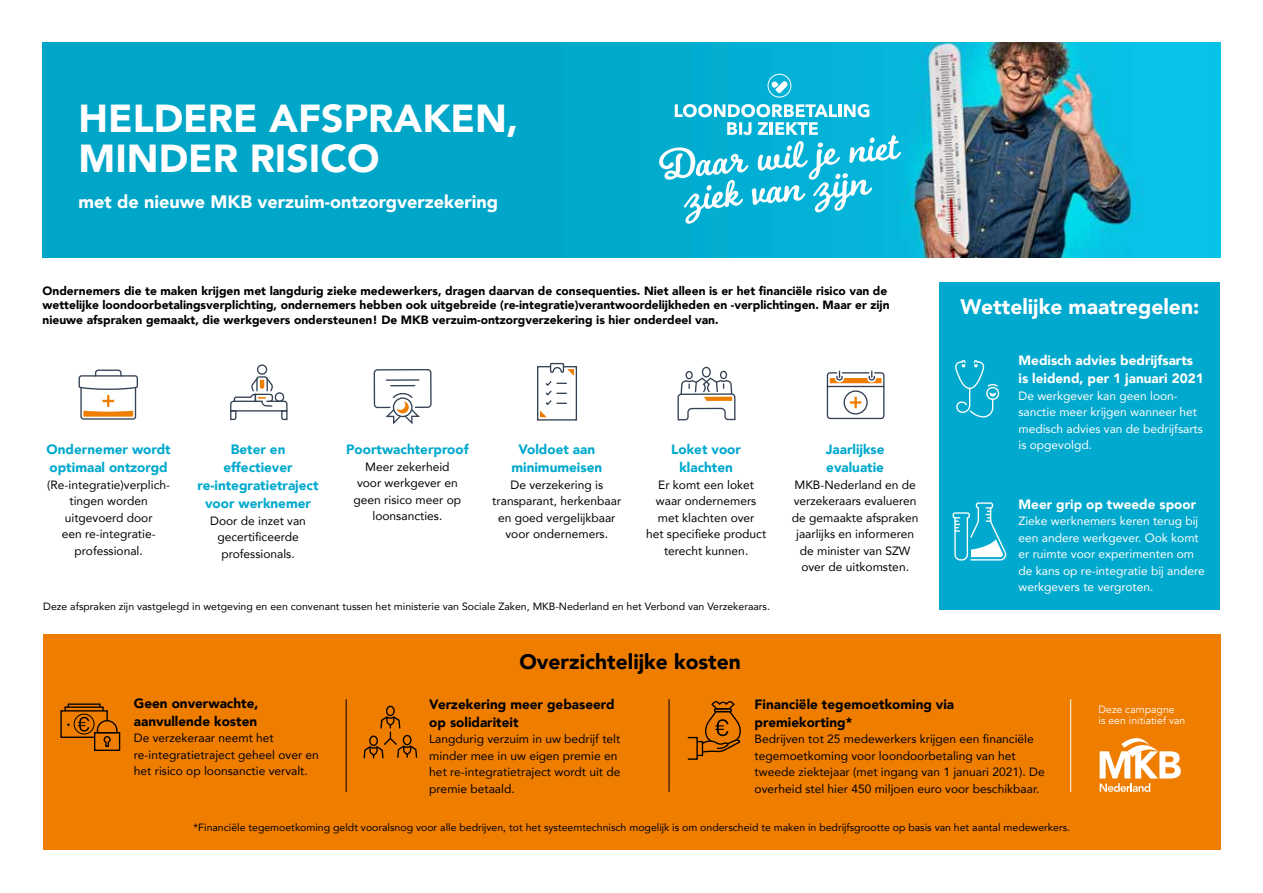
<style>
.page{position:relative;width:1263px;height:893px;background:#fff}
.page>*{position:absolute;margin:0;border:0;box-sizing:border-box;transform-origin:0 0}
.t1{font:900 39px/40.5px "Avenir";color:#fff}
.t2{font:900 21px "Avenir";color:#fff}
.t3{font:900 21px "Avenir";color:#000}
.t4{font:900 18px "Avenir";color:#fff}
.t5{font:900 13.5px/18px "Avenir";color:#00a9cd;text-align:center}
.t6{font:900 13.5px/18px "Avenir";color:#000}
.t7{font:900 13.5px/18px "Avenir";color:#fff}
.t8{font:12px/16.5px "Avenir";color:#000;text-align:center}
.t9{font:900 12px/14.4px "Avenir";color:#000}
.t10{font:12px/16.5px "Avenir";color:#fff}
.t11{font:10.5px "Avenir";color:#000}
.t12{font:10.5px/10.5px "Avenir";color:#fff}
</style>
<div class="page">
<div style="left:939px;top:283px;width:281px;height:327px;background:#00a9cd"></div>
<div style="left:43px;top:43px;width:1177px;height:215px;background:#00a6c8"></div>
<img style="left:728px;top:43px;width:492px;height:215px">
<svg style="left:659px;top:73px;width:242px;height:151px"></svg>
<div style="left:43px;top:635px;width:1177px;height:215px;background:#ef7d00"></div>
<svg style="left:1100px;top:738px;width:81px;height:54px"></svg>
<svg style="left:79px;top:369px;width:59px;height:51px"></svg>
<svg style="left:230px;top:364px;width:58px;height:57px"></svg>
<svg style="left:373px;top:369px;width:59px;height:56px"></svg>
<svg style="left:537px;top:362px;width:41px;height:59px"></svg>
<svg style="left:677px;top:366px;width:59px;height:55px"></svg>
<svg style="left:955px;top:360px;width:44px;height:58px"></svg>
<svg style="left:952px;top:502px;width:54px;height:58px"></svg>
<svg style="left:826px;top:371px;width:58px;height:49px"></svg>
<div style="left:94px;top:732px;width:26px;height:19px;border:1px solid #000"></div>
<svg style="left:60px;top:703px;width:58px;height:48px"></svg>
<div style="left:74px;top:714px;width:20px;height:20px;border:1px solid #000;border-radius:50%"></div>
<div style="left:386px;top:706px;width:9px;height:10px;border:1px solid #000;border-radius:50%"></div>
<svg style="left:363px;top:714px;width:55px;height:45px"></svg>
<div style="left:696px;top:741px;width:7px;height:15px;border:1px solid #000"></div>
<div style="left:687px;top:737px;width:11px;height:23px;border:1px solid #000"></div>
<svg style="left:701px;top:701px;width:40px;height:52px"></svg>
<hr style="left:346px;top:699px;width:1px;height:93px;background:#000">
<hr style="left:669px;top:699px;width:1px;height:93px;background:#000">
<hr style="left:1070px;top:699px;width:1px;height:93px;background:#fff">
<h1 class="t1" style="left:79px;top:97px;width:441px">HELDERE AFSPRAKEN,<br>MINDER RISICO</h1>
<h3 class="t4" style="left:79px;top:187px;width:421px">met de nieuwe MKB verzuim-ontzorgverzekering</h3>
<p class="t9" style="left:43px;top:283px;width:848px">Ondernemers die te maken krijgen met langdurig zieke medewerkers, dragen daarvan de consequenties. Niet alleen is er het financiële risico van de wettelijke loondoorbetalingsverplichting, ondernemers hebben ook uitgebreide (re-integratie)verantwoordelijkheden en -verplichtingen. Maar er zijn nieuwe afspraken gemaakt, die werkgevers ondersteunen! De MKB verzuim-ontzorgverzekering is hier onderdeel van.</p>
<p class="t5" style="left:47px;top:440px;width:126px;text-align:left">Ondernemer wordt optimaal ontzorgd</p>
<p class="t8" style="left:47px;top:476px;width:124px">(Re-integratie)verplich&shy;tingen worden uitgevoerd door<br>een re-integratie&shy;professional.</p>
<p class="t5" style="left:198px;top:440px;width:123px">Beter en effectiever re-integratietraject voor werknemer</p>
<p class="t8" style="left:210px;top:512px;width:97px">Door de inzet van gecertificeerde professionals.</p>
<p class="t5" style="left:346px;top:440px;width:124px">Poortwachterproof</p>
<p class="t8" style="left:354px;top:458px;width:109px">Meer zekerheid voor werkgever en geen risico meer op loonsancties.</p>
<p class="t5" style="left:511px;top:440px;width:92px">Voldoet aan minimumeisen</p>
<p class="t8" style="left:492px;top:476px;width:130px">De verzekering is transparant, herkenbaar en goed vergelijkbaar voor ondernemers.</p>
<p class="t5" style="left:671px;top:440px;width:71px">Loket voor klachten</p>
<p class="t8" style="left:646px;top:476px;width:122px">Er komt een loket waar ondernemers met klachten over<br>het specifieke product terecht kunnen.</p>
<p class="t11" style="left:43px;top:598px;width:728px">Deze afspraken zijn vastgelegd in wetgeving en een convenant tussen het ministerie van Sociale Zaken, MKB-Nederland en het Verbond van Verzekeraars.</p>
<h2 class="t3" style="left:519px;top:644px;width:223px">Overzichtelijke kosten</h2>
<p class="t5" style="left:826px;top:440px;width:60px;text-align:left">Jaarlijkse evaluatie</p>
<p class="t8" style="left:792px;top:476px;width:128px">MKB-Nederland en de verzekeraars evalueren de gemaakte afspraken jaarlijks en informeren de minister van SZW over de uitkomsten.</p>
<h2 class="t2" style="left:961px;top:289px;width:240px">Wettelijke maatregelen:</h2>
<p class="t7" style="left:1018px;top:351px;width:187px">Medisch advies bedrijfsarts is leidend, per 1 januari 2021</p>
<p class="t10" style="left:1018px;top:387px;width:186px">De werkgever kan geen loon&shy;sanctie meer krijgen wanneer het medisch advies van de bedrijfsarts is opgevolgd.</p>
<p class="t7" style="left:1018px;top:495px;width:179px">Meer grip op tweede spoor</p>
<p class="t10" style="left:1018px;top:513px;width:188px">Zieke werknemers keren terug bij een andere werkgever. Ook komt er ruimte voor experimenten om de kans op re-integratie bij andere werkgevers te vergroten.</p>
<p class="t6" style="left:134px;top:694px;width:126px">Geen onverwachte, aanvullende kosten</p>
<p class="t8" style="left:134px;top:730px;width:186px;text-align:left">De verzekeraar neemt het re-integratietraject geheel over en het risico op loonsanctie vervalt.</p>
<p class="t6" style="left:755px;top:695px;width:201px">Financiële tegemoetkoming via premiekorting*</p>
<p class="t8" style="left:755px;top:730px;width:292px;text-align:left">Bedrijven tot 25 medewerkers krijgen een financiële tegemoetkoming voor loondoorbetaling van het tweede ziektejaar (met ingang van 1 januari 2021). De overheid stel hier 450 miljoen euro voor beschikbaar.</p>
<p class="t11" style="left:194px;top:819px;width:878px">*Financiële tegemoetkoming geldt vooralsnog voor alle bedrijven, tot het systeemtechnisch mogelijk is om onderscheid te maken in bedrijfsgrootte op basis van het aantal medewerkers.</p>
<p class="t6" style="left:429px;top:695px;width:187px">Verzekering meer gebaseerd op solidariteit</p>
<p class="t8" style="left:429px;top:731px;width:193px;text-align:left">Langdurig verzuim in uw bedrijf telt minder mee in uw eigen premie en het re-integratietraject wordt uit de premie betaald.</p>
<p class="t12" style="left:1098px;top:705px;width:88px">Deze campagne<br>is een initiatief van</p>
</div>
